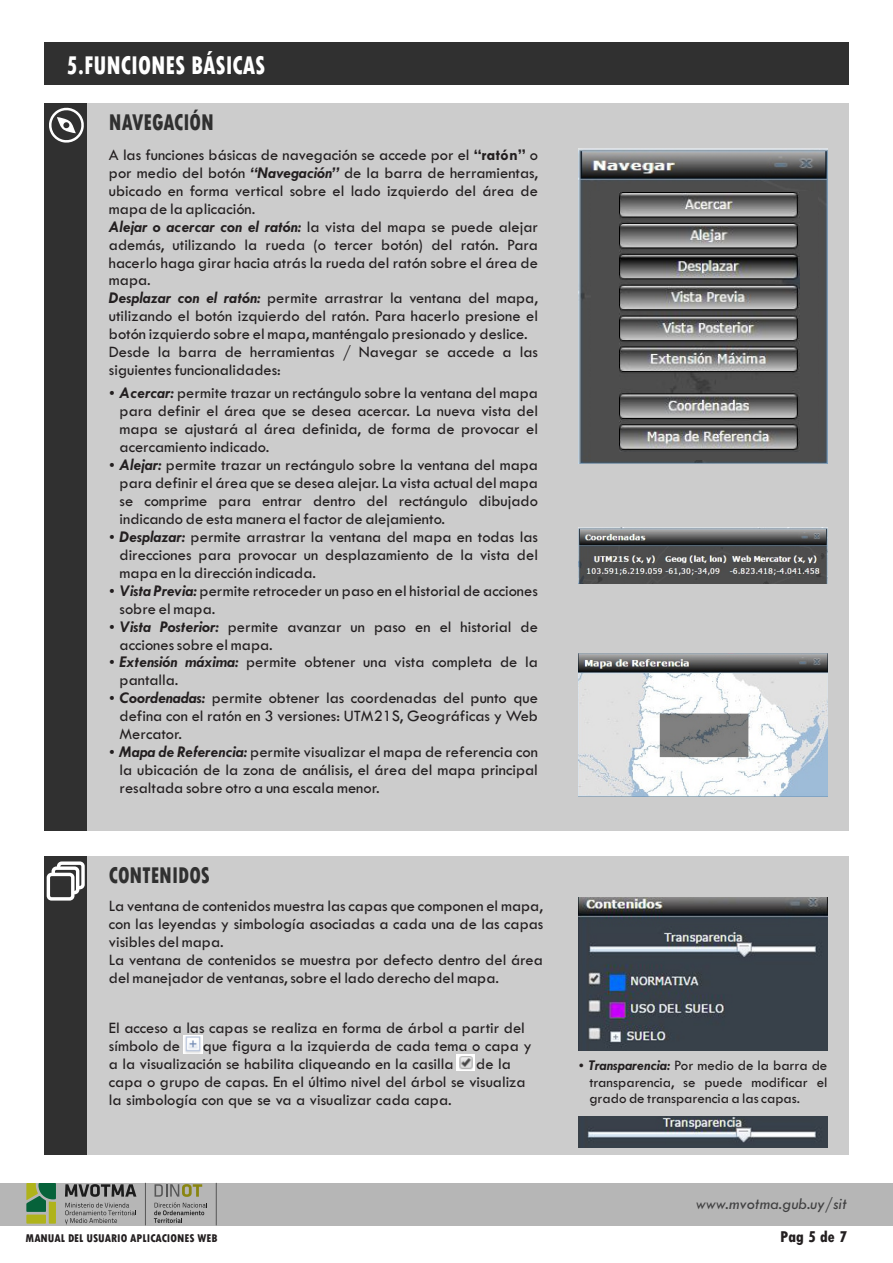
<style>
.page{position:relative;width:893px;height:1263px;background:#fff}
.page>*{position:absolute;margin:0;border:0;box-sizing:border-box;transform-origin:0 0}
.t1{font:800 condensed 27px "Tw Cen";color:#fff;scale:.86 1}
.t2{font:800 condensed 24px "Tw Cen";color:#303030;scale:.86 1}
.t3{font:16.5px/18px "Tw Cen";color:#231f20}
.t4{font:italic 16.5px "Tw Cen";color:#414142}
.t5{font:800 condensed 16.5px "Tw Cen";color:#231f20}
.t6{font:15px/16.4px "Tw Cen";color:#231f20;text-align:justify}
.t7{font:800 condensed 11.85px "Tw Cen";color:#231f20}
.s1{font-weight:700}
.s2{font-weight:700;font-style:italic}
</style>
<div class="page">
<div style="left:87px;top:103px;width:762px;height:728px;background:#ccc"></div>
<div style="left:44px;top:103px;width:43px;height:728px;background:#303030"></div>
<div style="left:44px;top:43px;width:805px;height:42px;background:#303030"></div>
<div style="left:0;top:1183px;width:893px;height:42px;background:#b6b6b6"></div>
<hr style="left:216px;top:1183px;width:1px;height:42px;background:#575757">
<svg style="left:65px;top:1184px;width:71px;height:13px"></svg>
<svg style="left:65px;top:1203px;width:71px;height:21px"></svg>
<svg style="left:26px;top:1183px;width:30px;height:40px"></svg>
<hr style="left:145px;top:1183px;width:1px;height:42px;background:#575757">
<svg style="left:154px;top:1184px;width:53px;height:39px"></svg>
<div style="left:87px;top:856px;width:762px;height:298px;background:#ccc"></div>
<div style="left:44px;top:856px;width:43px;height:298px;background:#303030"></div>
<svg style="left:49px;top:107px;width:35px;height:36px"></svg>
<div style="left:47px;top:873px;width:28px;height:27px;border:3px solid #fff;border-radius:3px"></div>
<svg style="left:50px;top:861px;width:35px;height:35px"></svg>
<img style="left:578px;top:527px;width:249px;height:57px">
<img style="left:578px;top:653px;width:249px;height:143px">
<img style="left:578px;top:148px;width:249px;height:315px">
<div style="left:591px;top:192px;width:227px;height:268px;background:#4d4d4d"></div>
<img style="left:619px;top:193px;width:181px;height:259px">
<img style="left:183px;top:1036px;width:19px;height:17px">
<img style="left:457px;top:1054px;width:17px;height:17px">
<img style="left:578px;top:898px;width:249px;height:152px">
<img style="left:578px;top:1117px;width:249px;height:31px">
<h1 class="t1" style="left:66px;top:55px;width:233px">5.FUNCIONES BÁSICAS</h1>
<h2 class="t2" style="left:109px;top:113px;width:124px">NAVEGACIÓN</h2>
<p class="t3" style="left:109px;top:147px;width:431px">A las funciones básicas de navegación se accede por el <span class="s1">“ratón”</span> o por medio del botón <span class="s2">“Navegación”</span> de la barra de herramientas, ubicado en forma vertical sobre el lado izquierdo del área de mapa de la aplicación.<br><span class="s2">Alejar o acercar con el ratón:</span> la vista del mapa se puede alejar además, utilizando la rueda (o tercer botón) del ratón. Para hacerlo haga girar hacia atrás la rueda del ratón sobre el área de mapa.<br><span class="s2">Desplazar con el ratón:</span> permite arrastrar la ventana del mapa, utilizando el botón izquierdo del ratón. Para hacerlo presione el botón izquierdo sobre el mapa, manténgalo presionado y deslice.<br>Desde la barra de herramientas / Navegar se accede a las siguientes funcionalidades:</p>
<p class="t3" style="left:120px;top:385px;width:420px"><span class="s2">Acercar:</span> permite trazar un rectángulo sobre la ventana del mapa para definir el área que se desea acercar. La nueva vista del mapa se ajustará al área definida, de forma de provocar el acercamiento indicado.<br><span class="s2">Alejar:</span> permite trazar un rectángulo sobre la ventana del mapa para definir el área que se desea alejar. La vista actual del mapa se comprime para entrar dentro del rectángulo dibujado indicando de esta manera el factor de alejamiento.<br><span class="s2">Desplazar:</span> permite arrastrar la ventana del mapa en todas las direcciones para provocar un desplazamiento de la vista del mapa en la dirección indicada.<br><span class="s2">Vista Previa:</span> permite retroceder un paso en el historial de acciones sobre el mapa.<br><span class="s2">Vista Posterior:</span> permite avanzar un paso en el historial de acciones sobre el mapa.<br><span class="s2">Extensión máxima:</span> permite obtener una vista completa de la pantalla.<br><span class="s2">Coordenadas:</span> permite obtener las coordenadas del punto que defina con el ratón en 3 versiones: UTM21S, Geográficas y Web Mercator.<br><span class="s2">Mapa de Referencia:</span> permite visualizar el mapa de referencia con la ubicación de la zona de análisis, el área del mapa principal resaltada sobre otro a una escala menor.</p>
<h2 class="t2" style="left:109px;top:866px;width:119px">CONTENIDOS</h2>
<p class="t3" style="left:109px;top:898px;width:436px">La ventana de contenidos muestra las capas que componen el mapa, con las leyendas y simbología asociadas a cada una de las capas visibles del mapa.<br>La ventana de contenidos se muestra por defecto dentro del área del manejador de ventanas, sobre el lado derecho del mapa.</p>
<p class="t3" style="left:109px;top:1019px;width:417px">El acceso a las capas se realiza en forma de árbol a partir del símbolo de</p>
<p class="t3" style="left:109px;top:1037px;width:424px;text-indent:94px">que figura a la izquierda de cada tema o capa y a la visualización se habilita cliqueando en la casilla</p>
<p class="t3" style="left:109px;top:1055px;width:418px;text-indent:367px">de la capa o grupo de capas. En el último nivel del árbol se visualiza la simbología con que se va a visualizar cada capa.</p>
<p class="t6" style="left:589px;top:1058px;width:240px"><span class="s2">Transparencia:</span> Por medio de la barra de transparencia, se puede modificar el grado de transparencia a las capas.</p>
<p class="t4" style="left:696px;top:1197px;width:152px">www.mvotma.gub.uy/sit</p>
<p class="t7" style="left:26px;top:1233px;width:193px">MANUAL DEL USUARIO APLICACIONES WEB</p>
<p class="t5" style="left:780px;top:1230px;width:69px">Pag 5 de 7</p>
</div>
